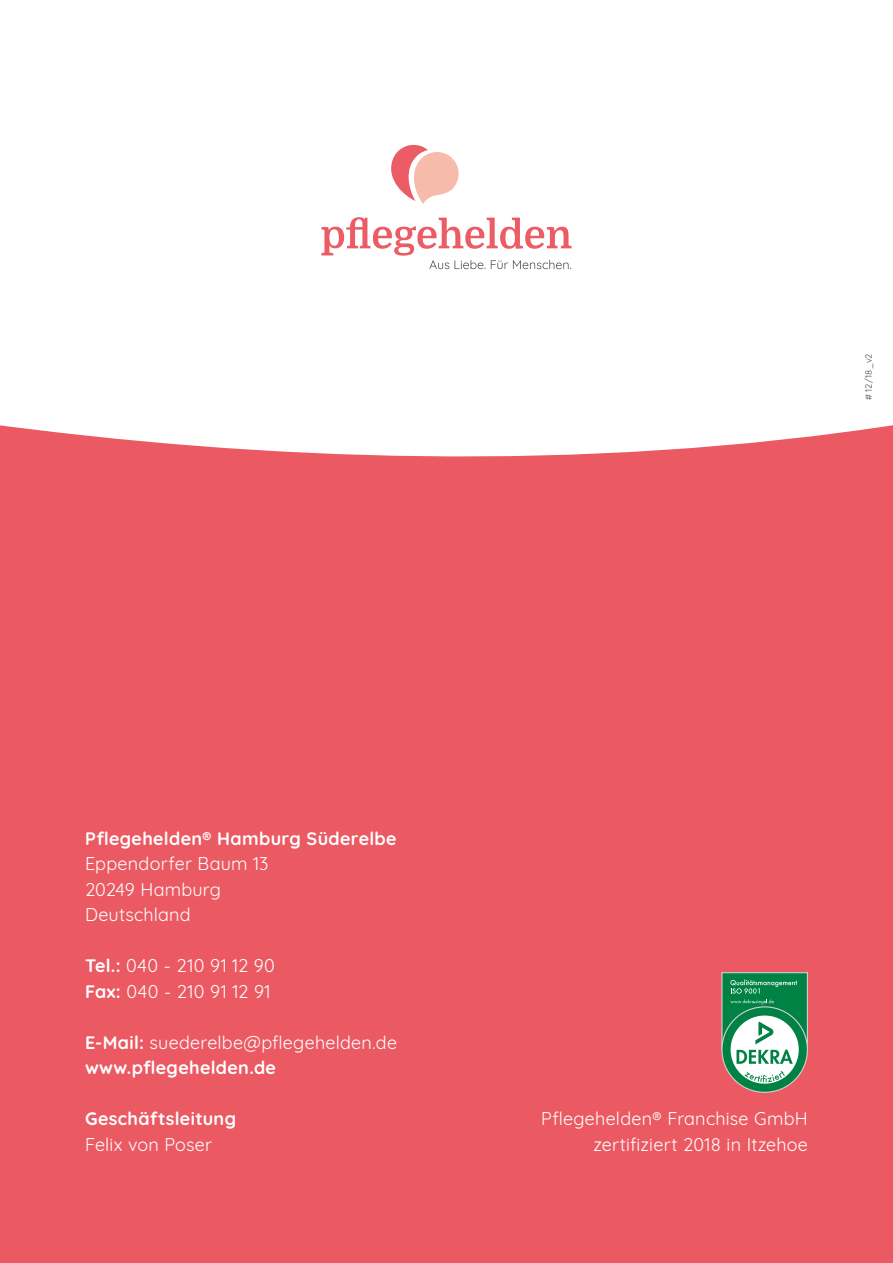
<style>
.page{position:relative;width:893px;height:1263px;background:#eb5a63}
.page>*{position:absolute;margin:0;border:0;box-sizing:border-box;transform-origin:0 0}
.t1{font:18px/25.5px "Quicksand";letter-spacing:.015em;color:#fff}
.t2{font:700 18px/25.5px "Quicksand";letter-spacing:.02em;color:#fff}
.t3{font:9px "Quicksand";color:#4a4a49}
.s1{font-weight:700}
.s2{font-weight:400}
</style>
<div class="page">
<div style="left:0;top:0;width:893px;height:457px;background:#fff"></div>
<div style="left:722px;top:1007px;width:85px;height:85px;background:#008244;border-radius:50%"></div>
<svg style="left:721px;top:972px;width:87px;height:112px"></svg>
<svg style="left:386px;top:145px;width:75px;height:59px"></svg>
<svg style="left:321px;top:217px;width:251px;height:52px"></svg>
<p class="t3" style="left:861px;top:400px;width:48px;rotate:-90deg"># 12/18_v2</p>
<p class="t2" style="left:85px;top:824px;width:313px">Pflegehelden® Hamburg Süderelbe</p>
<p class="t1" style="left:85px;top:849px;width:185px">Eppendorfer Baum 13<br>20249 Hamburg<br>Deutschland</p>
<p class="t1" style="left:85px;top:951px;width:191px"><span class="s1">Tel.:</span> 040 - 210 91 12 90<br><span class="s1">Fax:</span> 040 - 210 91 12 91</p>
<p class="t2" style="left:85px;top:1028px;width:313px">E-Mail: <span class="s2">suederelbe@pflegehelden.de </span>www.pflegehelden.de</p>
<p class="t2" style="left:85px;top:1104px;width:153px">Geschäftsleitung</p>
<p class="t1" style="left:85px;top:1130px;width:128px">Felix von Poser</p>
<p class="t1" style="left:541px;top:1104px;width:268px;text-align:right">Pflegehelden® Franchise GmbH zertifiziert 2018 in Itzehoe</p>
</div>
